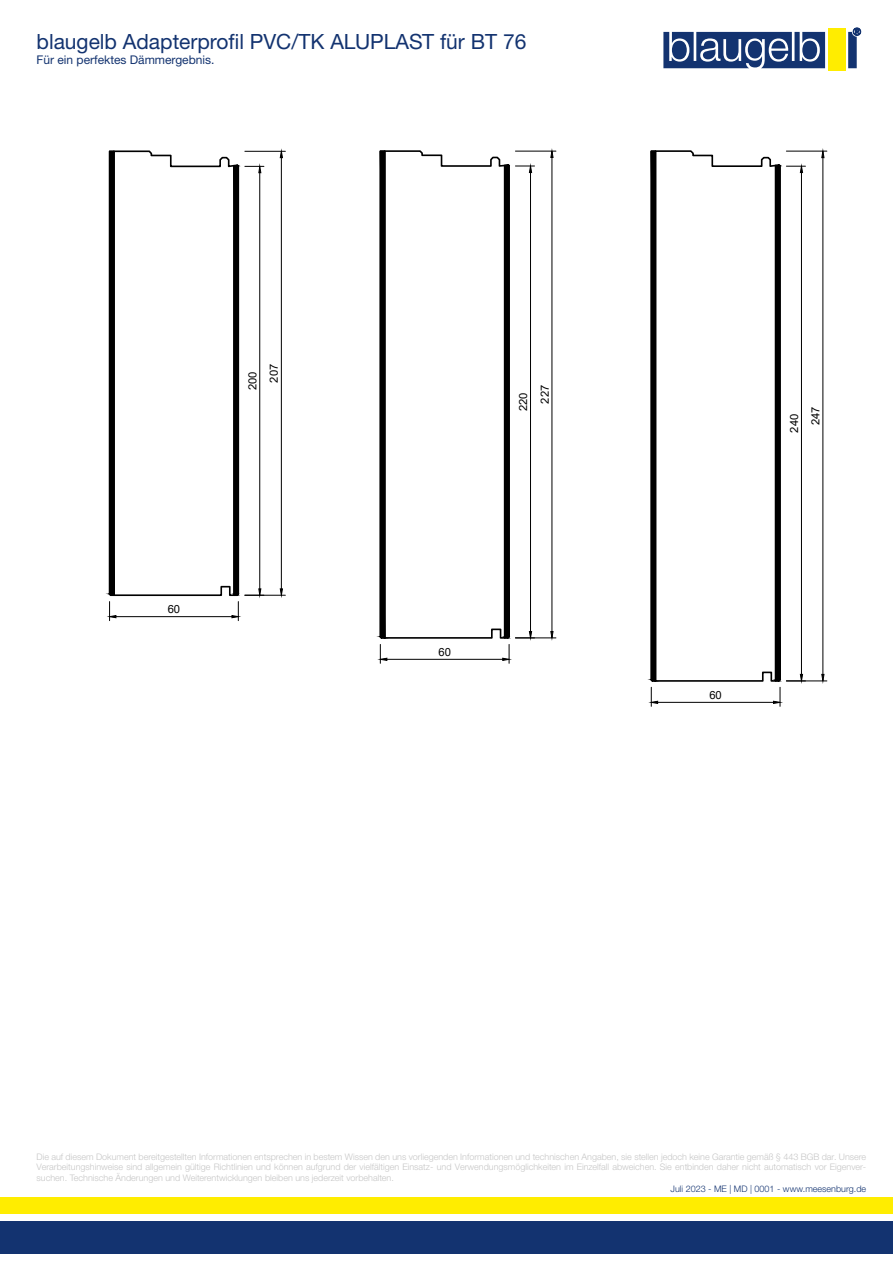
<style>
.page{position:relative;width:893px;height:1263px;background:#fff}
.page>*{position:absolute;margin:0;border:0;box-sizing:border-box;transform-origin:0 0}
.t1{font:21px "Helvetica Neue World 55 Roman";color:#133370}
.t2{font:12px "Helvetica Neue World 55 Roman";color:#133370}
.t3{font:11.25px/21.5px "Arial";color:#000}
.t4{font:9px/10.8px "Helvetica Neue World 45 Lt";color:#c6c6c6;text-align:justify}
.t5{font:9px "Helvetica Neue World 45 Lt";color:#133370}
</style>
<div class="page">
<div style="left:0;top:1222px;width:893px;height:32px;background:#133370"></div>
<div style="left:0;top:1197px;width:893px;height:17px;background:#ffed00"></div>
<svg style="left:663px;top:28px;width:198px;height:40px"></svg>
<div style="left:828px;top:29px;width:17px;height:42px;background:#ffed00"></div>
<hr style="left:245px;top:595px;width:40px;height:1px;background:#000">
<hr style="left:245px;top:151px;width:40px;height:1px;background:#000">
<hr style="left:281px;top:158px;width:1px;height:431px;background:#000">
<svg style="left:279px;top:588px;width:4px;height:8px"></svg>
<svg style="left:279px;top:151px;width:4px;height:7px"></svg>
<hr style="left:116px;top:616px;width:116px;height:1px;background:#000">
<svg style="left:108px;top:150px;width:9px;height:471px;background:#424242"></svg>
<svg style="left:231px;top:163px;width:33px;height:458px"></svg>
<svg style="left:112px;top:150px;width:124px;height:447px"></svg>
<hr style="left:515px;top:637px;width:41px;height:1px;background:#000">
<hr style="left:515px;top:151px;width:41px;height:1px;background:#000">
<hr style="left:552px;top:157px;width:1px;height:474px;background:#000">
<svg style="left:550px;top:631px;width:4px;height:8px"></svg>
<svg style="left:550px;top:150px;width:4px;height:8px"></svg>
<hr style="left:387px;top:659px;width:116px;height:1px;background:#000">
<svg style="left:379px;top:150px;width:9px;height:513px;background:#2e2e2e"></svg>
<svg style="left:502px;top:163px;width:32px;height:500px"></svg>
<svg style="left:383px;top:150px;width:123px;height:489px"></svg>
<hr style="left:786px;top:680px;width:41px;height:1px;background:#000">
<hr style="left:786px;top:151px;width:41px;height:1px;background:#000">
<hr style="left:822px;top:158px;width:1px;height:516px;background:#000">
<svg style="left:821px;top:674px;width:4px;height:8px"></svg>
<svg style="left:821px;top:150px;width:4px;height:8px"></svg>
<hr style="left:658px;top:702px;width:115px;height:1px;background:#000">
<svg style="left:650px;top:150px;width:8px;height:556px;background:#262626"></svg>
<svg style="left:773px;top:163px;width:32px;height:543px"></svg>
<svg style="left:654px;top:150px;width:123px;height:532px"></svg>
<h1 class="t1" style="left:37px;top:30px;width:491px">blaugelb Adapterprofil PVC/TK ALUPLAST für BT 76</h1>
<h2 class="t2" style="left:37px;top:53px;width:179px">Für ein perfektes Dämmergebnis.</h2>
<p class="t3" style="left:242px;top:383px;width:20px;text-indent:-7px;rotate:-90deg">200<br>207</p>
<p class="t3" style="left:168px;top:599px;width:14px">60</p>
<p class="t3" style="left:512px;top:404px;width:20px;text-indent:-8px;rotate:-90deg">220<br>227</p>
<p class="t3" style="left:438px;top:641px;width:14px">60</p>
<p class="t3" style="left:783px;top:425px;width:20px;text-indent:-7px;rotate:-90deg">240<br>247</p>
<p class="t3" style="left:709px;top:684px;width:14px">60</p>
<p class="t4" style="left:37px;top:1151px;width:831px">Die auf diesem Dokument bereitgestellten Informationen entsprechen in bestem Wissen den uns vorliegenden Informationen und technischen Angaben, sie stellen jedoch keine Garantie gemäß § 443 BGB dar. Unsere Verarbeitungshinweise sind allgemein gültige Richtlinien und können aufgrund der vielfältigen Einsatz- und Verwendungsmöglichkeiten im Einzelfall abweichen. Sie entbinden daher nicht automatisch vor Eigenver&shy;suchen. Technische Änderungen und Weiterentwicklungen bleiben uns jederzeit vorbehalten.</p>
<p class="t5" style="left:670px;top:1183px;width:197px">Juli 2023 - ME | MD | 0001 - www.meesenburg.de</p>
</div>
